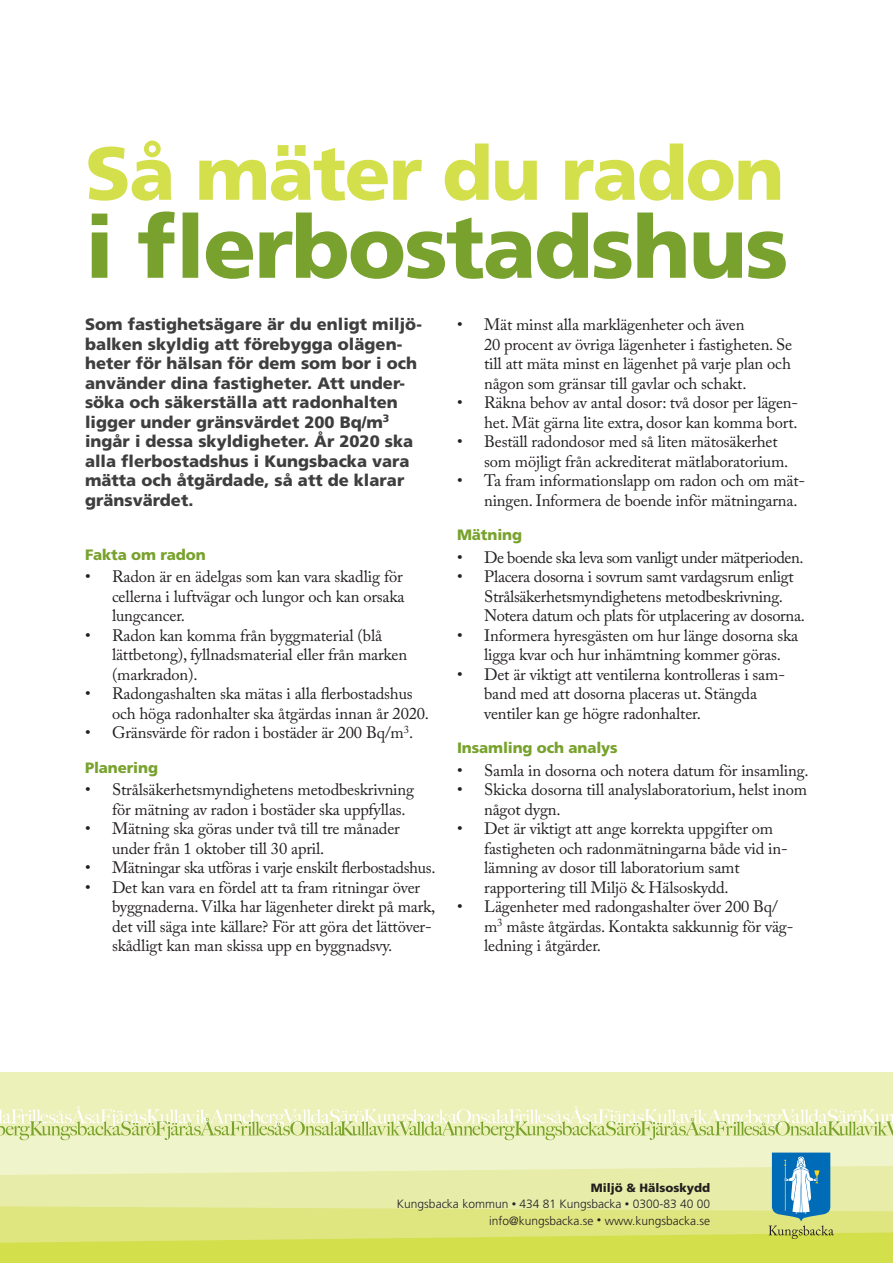
<style>
.page{position:relative;width:893px;height:1263px;background:#fff}
.page>*{position:absolute;margin:0;border:0;box-sizing:border-box;transform-origin:0 0}
.t1{font:900 87px "Frutiger LT Std";letter-spacing:-.02em;color:#78a22d}
.t2{font:900 75px "Frutiger LT Std";letter-spacing:-.02em;color:#d4df4c}
.t3{font:16.5px/19.5px "Adobe Caslon Pro";letter-spacing:-.01em;color:#231f20}
.t4{font:900 16.5px/19.5px "Frutiger LT Std";color:#3e3e3f}
.t5{font:16.5px "Adobe Caslon Pro";letter-spacing:-.03em;color:#231f20}
.t6{font:900 15px "Frutiger LT Std";letter-spacing:-.01em;color:#78a22d}
.t7{font:300 12px/16.5px "Frutiger LT Std";color:#231f20;text-align:right}
.s1{font-weight:900}
.s2{font-size:9px}
</style>
<div class="page">
<div style="left:0;top:1140px;width:893px;height:12px;background:#f0f4ca"></div>
<div style="left:0;top:1071px;width:893px;height:64px;background:#ecf1b9"></div>
<svg style="left:0;top:1106px;width:893px;height:34px"></svg>
<svg style="left:0;top:1152px;width:893px;height:111px;background:#dbe58f"></svg>
<h2 class="t2" style="left:85px;top:128px;width:701px">Så mäter du radon</h2>
<h1 class="t1" style="left:85px;top:195px;width:705px">i flerbostadshus</h1>
<p class="t4" style="left:85px;top:315px;width:338px">Som fastighetsägare är du enligt miljö&shy;balken skyldig att förebygga olägen&shy;heter för hälsan för dem som bor i och använder dina fastigheter. Att under&shy;söka och säkerställa att radonhalten ligger under gränsvärdet 200 Bq/m<sup>3 </sup>ingår i dessa skyldigheter. År 2020 ska alla flerbostadshus i Kungsbacka vara mätta och åtgärdade, så att de klarar gränsvärdet.</p>
<p class="t6" style="left:85px;top:545px;width:122px">Fakta om radon</p>
<p class="t3" style="left:112px;top:567px;width:294px;text-align:justify;text-indent:-27px">• Radon är en ädelgas som kan vara skadlig för cellerna i luftvägar och lungor och kan orsaka lungcancer.</p>
<p class="t3" style="left:112px;top:625px;width:297px;text-indent:-27px">• Radon kan komma från byggmaterial (blå lättbetong), fyllnadsmaterial eller från marken (markradon).</p>
<p class="t3" style="left:112px;top:684px;width:319px;text-indent:-27px">• Radongashalten ska mätas i alla flerbostadshus och höga radonhalter ska åtgärdas innan år 2020.</p>
<p class="t3" style="left:85px;top:723px;width:330px">• Gränsvärde för radon i bostäder är 200 Bq/m<sup>3</sup>.</p>
<p class="t6" style="left:85px;top:758px;width:75px">Planering</p>
<p class="t3" style="left:112px;top:780px;width:304px;text-indent:-27px">• Strålsäkerhetsmyndighetens metodbeskrivning för mätning av radon i bostäder ska uppfyllas.</p>
<p class="t3" style="left:112px;top:819px;width:289px;text-indent:-27px">• Mätning ska göras under två till tre månader under från 1 oktober till 30 april.</p>
<p class="t3" style="left:85px;top:858px;width:352px">• Mätningar ska utföras i varje enskilt flerbostadshus.</p>
<p class="t3" style="left:112px;top:877px;width:325px;text-indent:-27px">• Det kan vara en fördel att ta fram ritningar över byggnaderna. Vilka har lägenheter direkt på mark, det vill säga inte källare? För att göra det lättöver&shy;skådligt kan man skissa upp en byggnadsvy.</p>
<p class="t3" style="left:484px;top:315px;width:310px;text-indent:-27px">• Mät minst alla marklägenheter och även<br>20 procent av övriga lägenheter i fastigheten. Se till att mäta minst en lägenhet på varje plan och någon som gränsar till gavlar och schakt.</p>
<p class="t3" style="left:457px;top:393px;width:343px;text-align:right">• Räkna behov av antal dosor: två dosor per lägen&shy;het. Mät gärna lite extra, dosor kan komma bort.</p>
<p class="t3" style="left:484px;top:432px;width:306px;text-indent:-27px">• Beställ radondosor med så liten mätosäkerhet som möjligt från ackrediterat mätlaboratorium.</p>
<p class="t3" style="left:484px;top:471px;width:323px;text-indent:-27px">• Ta fram informationslapp om radon och om mät&shy;ningen. Informera de boende inför mätningarna.</p>
<p class="t6" style="left:457px;top:526px;width:66px">Mätning</p>
<p class="t5" style="left:457px;top:547px;width:348px">• De boende ska leva som vanligt under mätperioden.</p>
<p class="t3" style="left:484px;top:567px;width:322px;text-indent:-27px">• Placera dosorna i sovrum samt vardagsrum enligt<br>Strålsäkerhetsmyndighetens metodbeskrivning.<br>Notera datum och plats för utplacering av dosorna.</p>
<p class="t3" style="left:457px;top:625px;width:343px;text-align:center">• Informera hyresgästen om hur länge dosorna ska ligga kvar och hur inhämtning kommer göras.</p>
<p class="t3" style="left:484px;top:664px;width:302px;text-indent:-27px">• Det är viktigt att ventilerna kontrolleras i sam&shy;band med att dosorna placeras ut. Stängda ventiler kan ge högre radonhalter.</p>
<p class="t6" style="left:457px;top:739px;width:162px">Insamling och analys</p>
<p class="t3" style="left:457px;top:760px;width:353px">• Samla in dosorna och notera datum för insamling.</p>
<p class="t3" style="left:484px;top:780px;width:324px;text-indent:-27px">• Skicka dosorna till analyslaboratorium, helst inom något dygn.</p>
<p class="t3" style="left:484px;top:819px;width:305px;text-indent:-27px">• Det är viktigt att ange korrekta uppgifter om fastigheten och radonmätningarna både vid in&shy;lämning av dosor till laboratorium samt rapportering till Miljö &amp; Hälsoskydd.</p>
<p class="t3" style="left:484px;top:897px;width:311px;text-indent:-27px">• Lägenheter med radongashalter över 200 Bq/ m<sup>3</sup> måste åtgärdas. Kontakta sakkunnig för väg&shy;ledning i åtgärder.</p>
<p class="t7" style="left:397px;top:1179px;width:315px"><span class="s1">Miljö &amp; Hälsoskydd<br></span>Kungsbacka kommun <span class="s2">•</span> 434 81 Kungsbacka <span class="s2">•</span> 0300-83 40 00 info@kungsbacka.se <span class="s2">•</span> www.kungsbacka.se</p>
</div>
